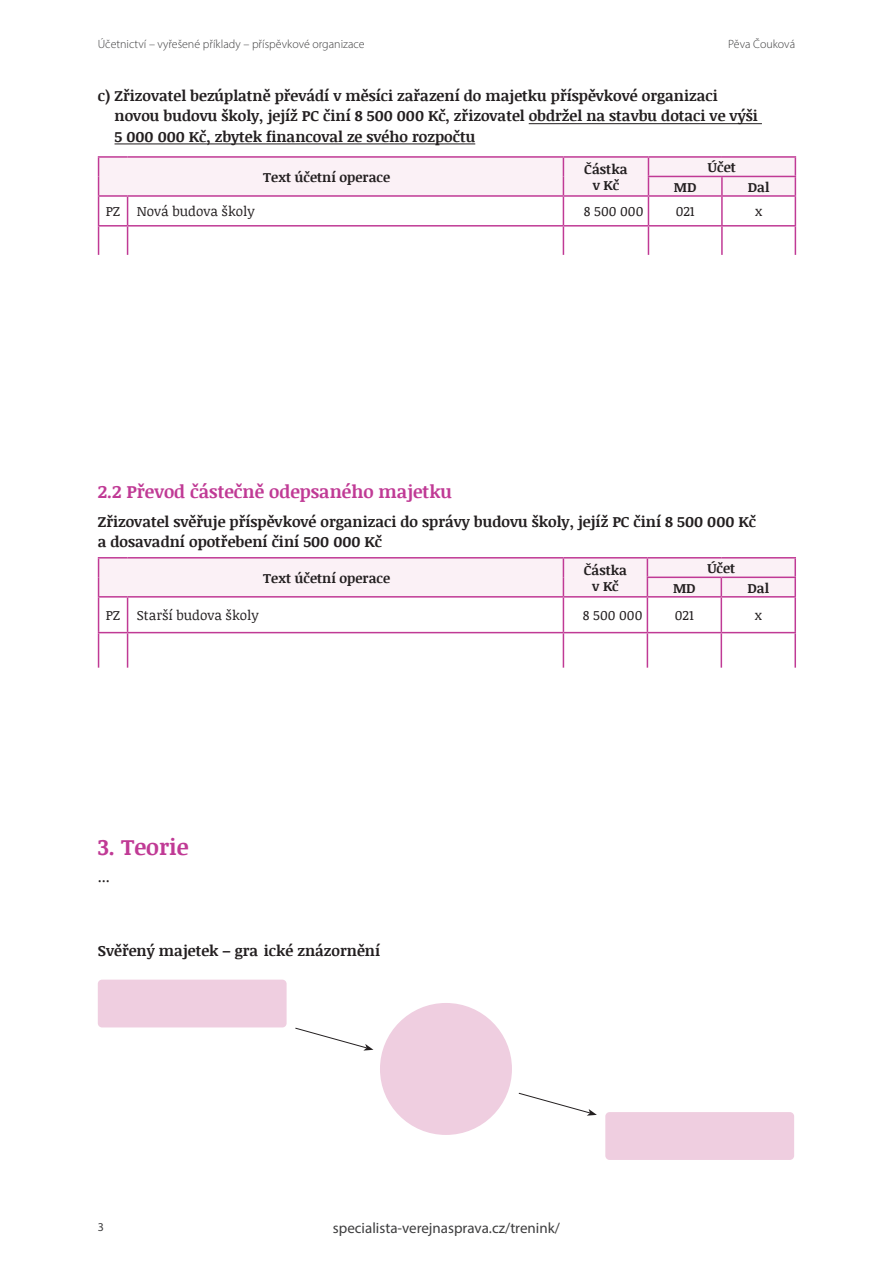
<style>
.page{position:relative;width:893px;height:1263px;background:#fff}
.page>*{position:absolute;margin:0;border:0;box-sizing:border-box;transform-origin:0 0}
.t1{font:700 22.5px "Noticia Text";color:#c03a95}
.t2{font:700 18px "Noticia Text";color:#c03a95}
.t3{font:700 15px/20.2px "Noticia Text";color:#231f20}
.t4{font:15px "Myriad Pro";color:#3e3e3f}
.t5{font:15px "Noticia Text";color:#231f20}
.t6{font:700 13.5px/16.2px "Noticia Text";color:#231f20;text-align:center}
.t7{font:13.5px "Noticia Text";color:#231f20}
.t8{font:300 12px "Myriad Pro";color:#3e3e3f}
.t9{font:12px "Myriad Pro";color:#3e3e3f}
</style>
<div class="page">
<hr style="left:529px;top:123px;width:233px;height:1px;background:#231f20">
<hr style="left:115px;top:144px;width:360px;height:1px;background:#231f20">
<hr style="left:98px;top:156px;width:30px;height:2px;background:#c03a95">
<hr style="left:128px;top:156px;width:435px;height:2px;background:#c03a95">
<hr style="left:563px;top:156px;width:85px;height:2px;background:#c03a95">
<hr style="left:648px;top:156px;width:74px;height:2px;background:#c03a95">
<hr style="left:722px;top:156px;width:74px;height:2px;background:#c03a95">
<svg style="left:98px;top:157px;width:698px;height:98px"></svg>
<hr style="left:98px;top:557px;width:30px;height:1px;background:#c03a95">
<hr style="left:128px;top:557px;width:435px;height:1px;background:#c03a95">
<hr style="left:563px;top:557px;width:84px;height:1px;background:#c03a95">
<hr style="left:647px;top:557px;width:74px;height:1px;background:#c03a95">
<hr style="left:721px;top:557px;width:75px;height:1px;background:#c03a95">
<div style="left:98px;top:558px;width:698px;height:38px;background:#fbf1f6"></div>
<hr style="left:98px;top:596px;width:30px;height:2px;background:#c03a95">
<hr style="left:98px;top:598px;width:1px;height:34px;background:#c03a95">
<hr style="left:128px;top:596px;width:435px;height:2px;background:#c03a95">
<hr style="left:127px;top:598px;width:1px;height:34px;background:#c03a95">
<hr style="left:563px;top:596px;width:84px;height:2px;background:#c03a95">
<hr style="left:563px;top:598px;width:1px;height:34px;background:#c03a95">
<hr style="left:647px;top:596px;width:74px;height:2px;background:#c03a95">
<hr style="left:647px;top:598px;width:1px;height:34px;background:#c03a95">
<hr style="left:721px;top:596px;width:75px;height:2px;background:#c03a95">
<hr style="left:721px;top:598px;width:1px;height:34px;background:#c03a95">
<hr style="left:794px;top:598px;width:2px;height:34px;background:#c03a95">
<hr style="left:98px;top:632px;width:30px;height:1px;background:#c03a95">
<hr style="left:98px;top:633px;width:1px;height:35px;background:#c03a95">
<hr style="left:128px;top:632px;width:435px;height:1px;background:#c03a95">
<hr style="left:127px;top:633px;width:1px;height:35px;background:#c03a95">
<hr style="left:563px;top:632px;width:84px;height:1px;background:#c03a95">
<hr style="left:563px;top:633px;width:1px;height:35px;background:#c03a95">
<hr style="left:647px;top:632px;width:74px;height:1px;background:#c03a95">
<hr style="left:647px;top:633px;width:1px;height:35px;background:#c03a95">
<hr style="left:721px;top:632px;width:75px;height:1px;background:#c03a95">
<hr style="left:721px;top:633px;width:1px;height:35px;background:#c03a95">
<hr style="left:794px;top:633px;width:2px;height:35px;background:#c03a95">
<svg style="left:518px;top:1092px;width:79px;height:24px"></svg>
<div style="left:380px;top:1003px;width:132px;height:132px;background:#efcee0;border-radius:50%"></div>
<div style="left:605px;top:1112px;width:189px;height:48px;background:#efcee0;border-radius:4px"></div>
<div style="left:98px;top:980px;width:189px;height:47px;background:#efcee0;border-radius:4px"></div>
<svg style="left:295px;top:1027px;width:78px;height:23px"></svg>
<p class="t8" style="left:98px;top:37px;width:268px">Účetnictví – vyřešené příklady – příspěvkové organizace</p>
<p class="t8" style="left:728px;top:37px;width:69px">Pěva Čouková</p>
<p class="t3" style="left:115px;top:85px;width:645px;text-indent:-17px">c) Zřizovatel bezúplatně převádí v měsíci zařazení do majetku příspěvkové organizaci novou budovu školy, jejíž PC činí 8 500 000 Kč, zřizovatel obdržel na stavbu dotaci ve výši<br>5 000 000 Kč, zbytek financoval ze svého rozpočtu</p>
<p class="t6" style="left:263px;top:169px;width:128px">Text účetní operace</p>
<p class="t6" style="left:584px;top:160px;width:45px">Částka v Kč</p>
<p class="t6" style="left:708px;top:159px;width:29px">Účet</p>
<p class="t6" style="left:674px;top:178px;width:24px">MD</p>
<p class="t6" style="left:748px;top:178px;width:23px">Dal</p>
<p class="t7" style="left:106px;top:202px;width:150px">PZ Nová budova školy</p>
<p class="t7" style="left:584px;top:202px;width:61px">8 500 000</p>
<p class="t7" style="left:676px;top:202px;width:21px">021</p>
<p class="t7" style="left:755px;top:202px;width:9px">x</p>
<p class="t2" style="left:98px;top:478px;width:356px">2.2 Převod částečně odepsaného majetku</p>
<p class="t3" style="left:98px;top:510px;width:660px">Zřizovatel svěřuje příspěvkové organizaci do správy budovu školy, jejíž PC činí 8 500 000 Kč a dosavadní opotřebení činí 500 000 Kč</p>
<p class="t6" style="left:263px;top:569px;width:128px">Text účetní operace</p>
<p class="t6" style="left:584px;top:561px;width:45px">Částka v Kč</p>
<p class="t6" style="left:707px;top:560px;width:29px">Účet</p>
<p class="t6" style="left:673px;top:579px;width:24px">MD</p>
<p class="t6" style="left:747px;top:579px;width:23px">Dal</p>
<p class="t7" style="left:106px;top:606px;width:155px">PZ Starší budova školy</p>
<p class="t7" style="left:583px;top:606px;width:61px">8 500 000</p>
<p class="t7" style="left:675px;top:606px;width:21px">021</p>
<p class="t7" style="left:755px;top:606px;width:9px">x</p>
<h1 class="t1" style="left:98px;top:831px;width:92px">3. Teorie</h1>
<p class="t5" style="left:98px;top:866px;width:14px">...</p>
<p class="t3" style="left:98px;top:940px;width:284px">Svěřený majetek – gra ické znázornění</p>
<p class="t9" style="left:98px;top:1219px;width:8px">3</p>
<p class="t4" style="left:333px;top:1219px;width:228px">specialista-verejnasprava.cz/trenink/</p>
</div>
